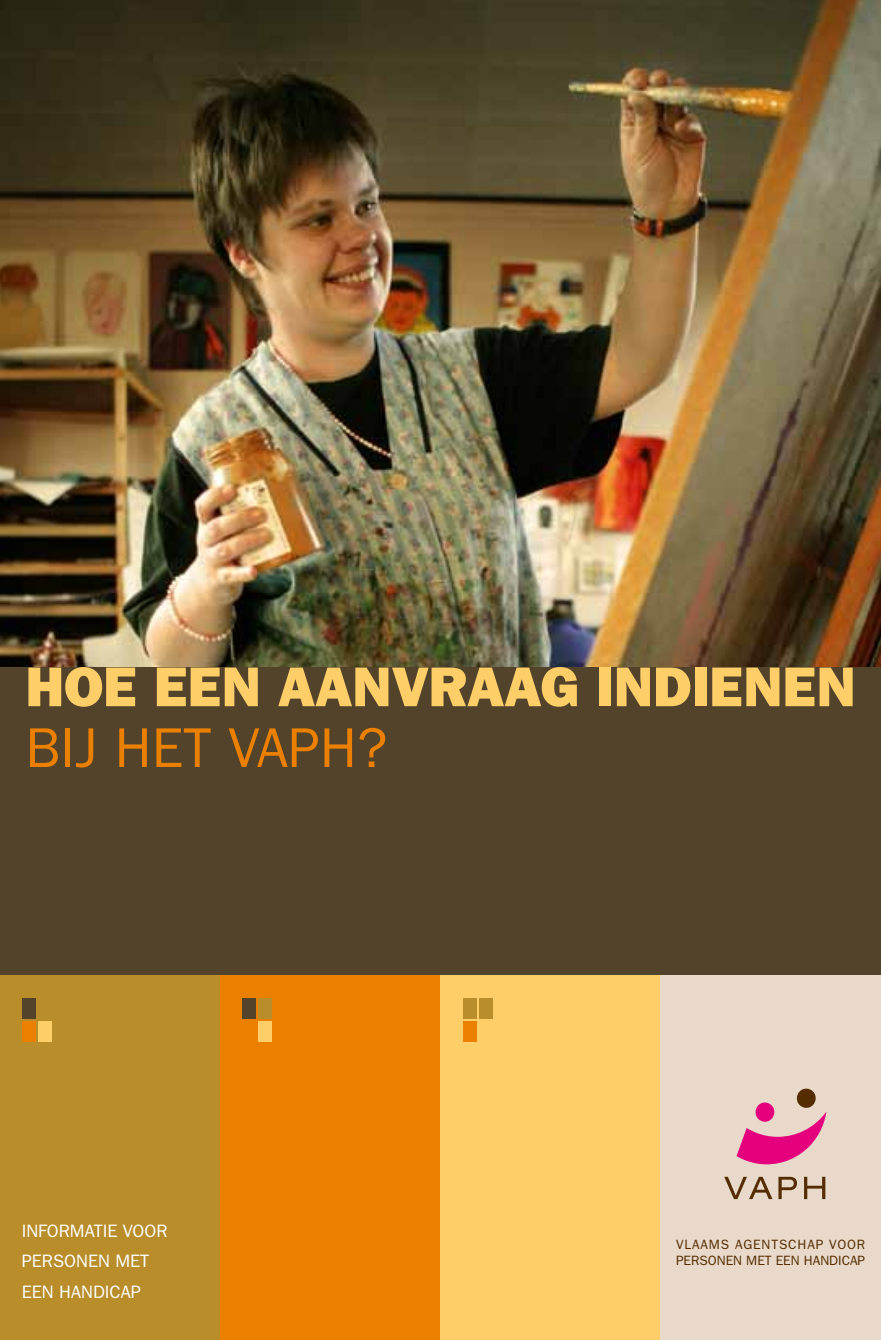
<style>
.page{position:relative;width:881px;height:1340px;background:#fff}
.page>*{position:absolute;margin:0;border:0;box-sizing:border-box;transform-origin:0 0}
.t1{font:56.25px "ITC Franklin Gothic Std Hvy";color:#fecf68}
.t2{font:56.25px "ITC Franklin Gothic Std";color:#eb8000}
.t3{font:18px/30.8px "ITC Franklin Gothic Std";color:#fff}
.t4{font:13.5px/16.2px "ITC Franklin Gothic Std";letter-spacing:.05em;color:#542c00}
</style>
<div class="page">
<div style="left:0;top:0;width:880px;height:1339px;background:#52432a"></div>
<img style="left:0;top:0;width:880px;height:666px">
<div style="left:0;top:975px;width:220px;height:364px;background:#b88d2a"></div>
<div style="left:220px;top:975px;width:220px;height:364px;background:#eb8000"></div>
<div style="left:440px;top:975px;width:220px;height:364px;background:#fecf68"></div>
<div style="left:22px;top:1021px;width:14px;height:20px;background:#eb8000"></div>
<div style="left:38px;top:1021px;width:13px;height:20px;background:#fecf68"></div>
<div style="left:22px;top:998px;width:14px;height:20px;background:#52432a"></div>
<div style="left:258px;top:1021px;width:14px;height:20px;background:#fecf68"></div>
<div style="left:242px;top:998px;width:14px;height:20px;background:#52432a"></div>
<div style="left:258px;top:998px;width:14px;height:20px;background:#b88d2a"></div>
<div style="left:463px;top:1021px;width:13px;height:20px;background:#eb8000"></div>
<div style="left:463px;top:998px;width:13px;height:20px;background:#b88d2a"></div>
<div style="left:479px;top:998px;width:13px;height:20px;background:#b88d2a"></div>
<div style="left:660px;top:975px;width:220px;height:364px;background:#e8d9ca"></div>
<svg style="left:724px;top:1088px;width:102px;height:112px"></svg>
<h1 class="t1" style="left:26px;top:654px;width:831px">HOE EEN AANVRAAG INDIENEN</h1>
<h1 class="t2" style="left:26px;top:715px;width:363px">BIJ het VAPH?</h1>
<h2 class="t3" style="left:22px;top:1215px;width:147px">INFORMATIE VOOR<br>PERSONEN MET<br>EEN HANDICAP</h2>
<p class="t4" style="left:675px;top:1236px;width:191px">VLAAMS AGENTSCHAP VOOR<br>PERSONEN MET EEN HANDICAP</p>
</div>
